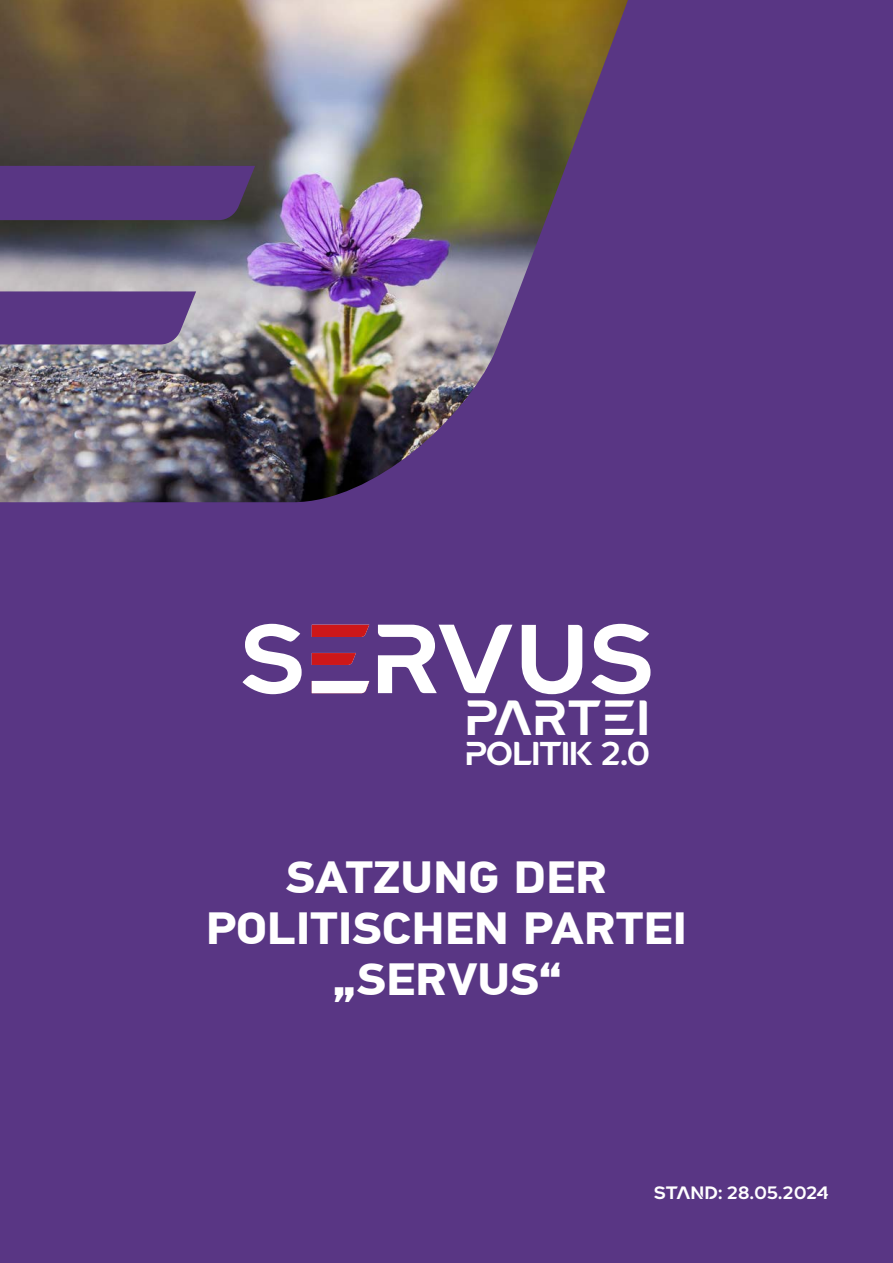
<style>
.page{position:relative;width:893px;height:1263px;background:#593684}
.page>*{position:absolute;margin:0;border:0;box-sizing:border-box;transform-origin:0 0}
.t1{font:49.35px "Nevan";color:#fff}
.t2{font:700 45px/51.3px "PF Din Text Pro";color:#fff;text-align:center;scale:1.1 1}
.t3{font:33px "Nevan";letter-spacing:-.04em;color:#fff}
.t4{font:18px "Nevan";letter-spacing:-.01em;color:#fff}
</style>
<div class="page">
<img style="left:0;top:0;width:628px;height:503px">
<svg style="left:0;top:166px;width:255px;height:54px"></svg>
<svg style="left:0;top:291px;width:196px;height:53px"></svg>
<svg style="left:242px;top:624px;width:408px;height:70px"></svg>
<p class="t1" style="left:465px;top:685px;width:187px">PARTEI</p>
<p class="t3" style="left:465px;top:732px;width:187px">POLITIK 2.0</p>
<p class="t2" style="left:206px;top:853px;width:439px">SATZUNG DER<br>POLITISCHEN PARTEI „SERVUS“</p>
<p class="t4" style="left:653px;top:1181px;width:177px">STAND: 28.05.2024</p>
</div>
